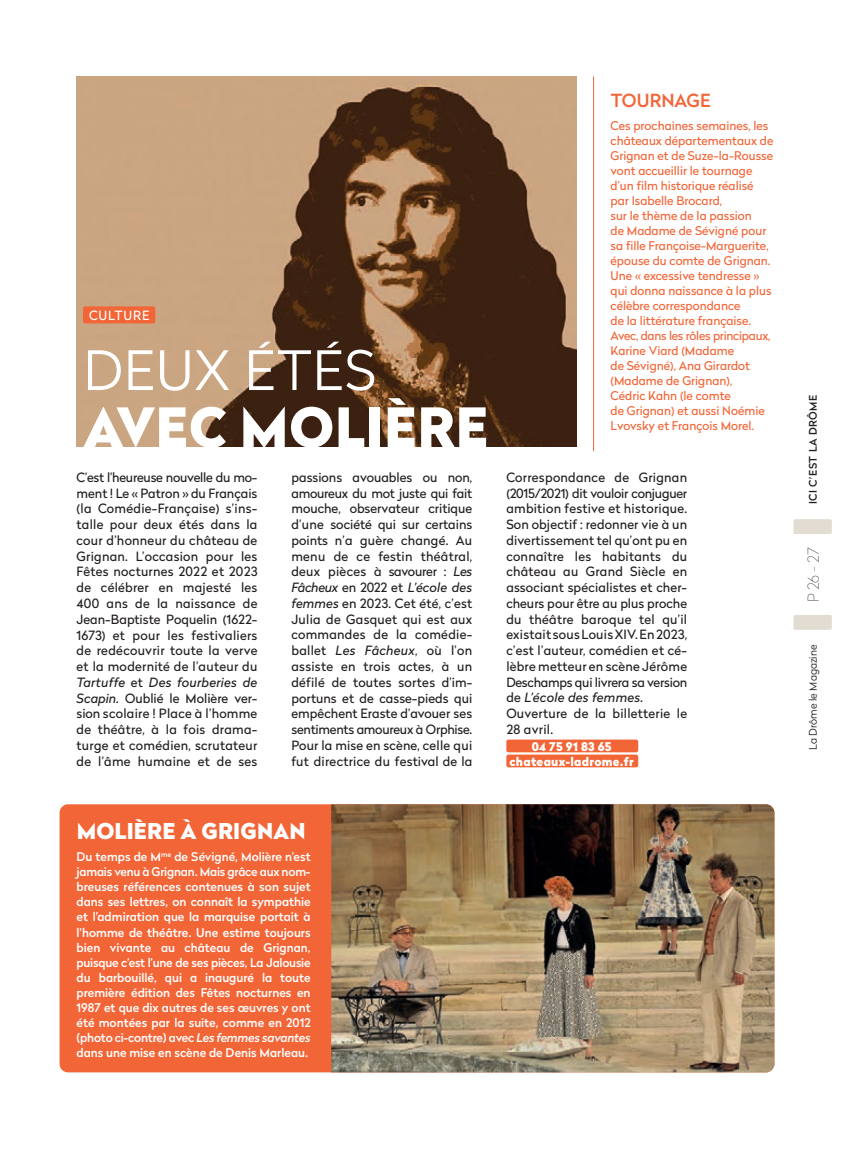
<style>
.page{position:relative;width:851px;height:1149px;background:#fff}
.page>*{position:absolute;margin:0;border:0;box-sizing:border-box;transform-origin:0 0}
.t1{font:900 54px "Radikal";letter-spacing:.015em;color:#fff}
.t2{font:300 54px "Radikal";letter-spacing:.015em;color:#fff}
.t3{font:900 21.75px "Radikal";letter-spacing:.005em;color:#fff}
.t4{font:500 18px "Radikal";color:#f26537}
.t5{font:100 15px "Radikal";color:#231f20}
.t6{font:12.75px/15.8px "Radikal";letter-spacing:.02em;color:#231f20;text-align:justify}
.t7{font:12.75px "Radikal";letter-spacing:.07em;color:#fff}
.t8{font:500 12px/15px "Radikal";color:#fff;text-align:justify}
.t9{font:12px/15px "Radikal";color:#f26537}
.t10{font:900 12px/15px "Radikal";letter-spacing:.02em;color:#fff;text-align:center}
.t11{font:300 10.5px "Radikal";color:#231f20}
.t12{font:500 10.5px "Radikal";letter-spacing:.045em;color:#231f20}
.s1{font-style:italic}
</style>
<div class="page">
<img style="left:77px;top:77px;width:499px;height:369px">
<svg style="left:793px;top:615px;width:38px;height:14px"></svg>
<svg style="left:793px;top:519px;width:38px;height:15px"></svg>
<div style="left:83px;top:306px;width:72px;height:17px;background:#f26537;border-radius:2px"></div>
<div style="left:506px;top:739px;width:132px;height:13px;background:#f26537;border-radius:2px"></div>
<div style="left:506px;top:754px;width:132px;height:13px;background:#f26537;border-radius:2px"></div>
<div style="left:60px;top:804px;width:714px;height:267px;background:#f26537;border-radius:9px"></div>
<img style="left:331px;top:804px;width:443px;height:267px">
<hr style="left:593px;top:77px;width:1px;height:374px;background:#f26537">
<h3 class="t4" style="left:610px;top:88px;width:102px">TOURNAGE</h3>
<p class="t9" style="left:610px;top:118px;width:164px">Ces prochaines semaines, les châteaux départementaux de<br>Grignan et de Suze-la-Rousse vont accueillir le tournage d’un film historique réalisé par Isabelle Brocard,<br>sur le thème de la passion<br>de Madame de Sévigné pour sa fille Françoise-Marguerite, épouse du comte de Grignan.<br>Une « excessive tendresse » qui donna naissance à la plus célèbre correspondance<br>de la littérature française.<br>Avec, dans les rôles principaux,<br>Karine Viard (Madame<br>de Sévigné), Ana Girardot (Madame de Grignan),<br>Cédric Kahn (le comte<br>de Grignan) et aussi Noémie<br>Lvovsky et François Morel.</p>
<p class="t7" style="left:89px;top:306px;width:62px">CULTURE</p>
<h1 class="t2" style="left:83px;top:332px;width:294px">DEUX ÉTÉS</h1>
<h1 class="t1" style="left:83px;top:387px;width:406px">AVEC MOLIÈRE</h1>
<p class="t6" style="left:77px;top:469px;width:182px">C’est l’heureuse nouvelle du mo&shy;ment ! Le « Patron » du Français (la Comédie-Française) s’ins&shy;talle pour deux étés dans la cour d’honneur du château de Grignan. L’occasion pour les Fêtes nocturnes 2022 et 2023 de célébrer en majesté les 400 ans de la naissance de Jean-Baptiste Poquelin (1622- 1673) et pour les festivaliers de redécouvrir toute la verve et la modernité de l’auteur du <span class="s1">Tartuffe</span> et <span class="s1">Des fourberies de Scapin.</span> Oublié le Molière ver&shy;sion scolaire ! Place à l’homme de théâtre, à la fois drama&shy;turge et comédien, scrutateur de l’âme humaine et de ses</p>
<p class="t6" style="left:291px;top:469px;width:182px">passions avouables ou non, amoureux du mot juste qui fait mouche, observateur critique d’une société qui sur certains points n’a guère changé. Au menu de ce festin théâtral, deux pièces à savourer : <span class="s1">Les Fâcheux</span> en 2022 et <span class="s1">L’école des femmes</span> en 2023. Cet été, c’est Julia de Gasquet qui est aux commandes de la comédie&shy;ballet <span class="s1">Les Fâcheux</span>, où l’on assiste en trois actes, à un défilé de toutes sortes d’im&shy;portuns et de casse-pieds qui empêchent Eraste d’avouer ses sentiments amoureux à Orphise.<br>Pour la mise en scène, celle qui fut directrice du festival de la</p>
<p class="t6" style="left:506px;top:469px;width:182px;text-align:left">Correspondance de Grignan (2015/2021) dit vouloir conjuguer ambition festive et historique.<br>Son objectif : redonner vie à un divertissement tel qu’ont pu en connaître les habitants du château au Grand Siècle en associant spécialistes et cher&shy;cheurs pour être au plus proche du théâtre baroque tel qu’il existait sous Louis XIV. En 2023, c’est l’auteur, comédien et cé&shy;lèbre metteur en scène Jérôme<br>Deschamps qui livrera sa version de <span class="s1">L’école des femmes.<br></span>Ouverture de la billetterie le<br>28 avril.</p>
<p class="t10" style="left:509px;top:737px;width:126px">04 75 91 83 65 chateaux-ladrome.fr</p>
<h2 class="t3" style="left:77px;top:814px;width:230px">MOLIÈRE À GRIGNAN</h2>
<p class="t8" style="left:77px;top:848px;width:235px">Du temps de M<sup>me</sup> de Sévigné, Molière n’est jamais venu à Grignan. Mais grâce aux nom&shy;breuses références contenues à son sujet dans ses lettres, on connaît la sympathie et l’admiration que la marquise portait à l’homme de théâtre. Une estime toujours bien vivante au château de Grignan, puisque c’est l’une de ses pièces, La Jalousie du barbouillé, qui a inauguré la toute première édition des Fêtes nocturnes en 1987 et que dix autres de ses œuvres y ont été montées par la suite, comme en 2012 (photo ci-contre) avec <span class="s1">Les femmes savantes </span>dans une mise en scène de Denis Marleau.</p>
<p class="t12" style="left:805px;top:504px;width:111px;rotate:-90deg">ICI C’EST LA DRÔME</p>
<p class="t5" style="left:803px;top:601px;width:56px;rotate:-90deg">P 26 - 27</p>
<p class="t11" style="left:805px;top:749px;width:107px;rotate:-90deg">La Drôme le Magazine</p>
</div>
